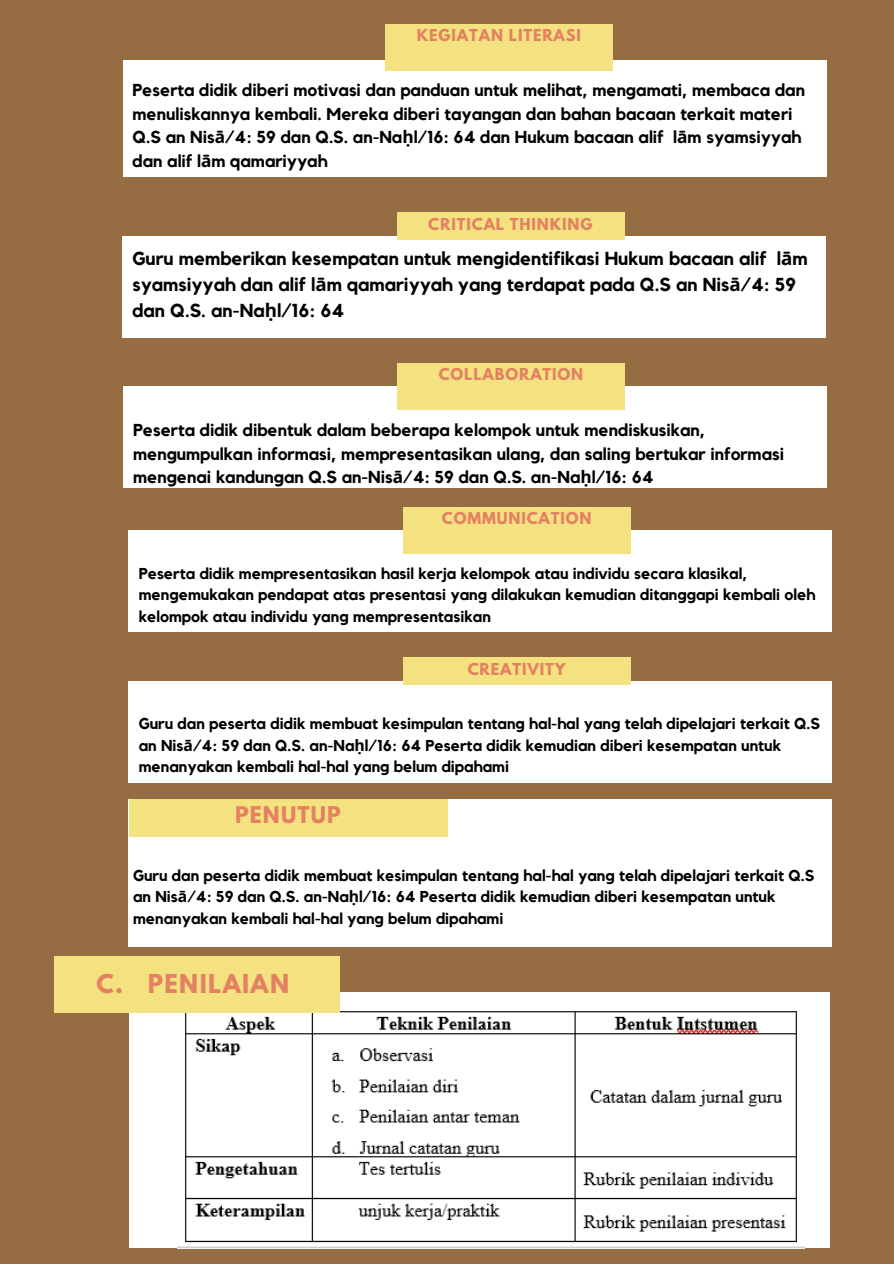
<style>
.page{position:relative;width:894px;height:1264px;background:#fff}
.page>*{position:absolute;margin:0;border:0;box-sizing:border-box;transform-origin:0 0}
.t1{font:700 23.1px "League Spartan";letter-spacing:.06em;color:#e48162}
.t2{font:700 20.4px "League Spartan";letter-spacing:.06em;color:#e48162}
.t3{font:700 18.75px/26px "Kollektif";color:#000}
.t4{font:700 17.25px/23.7px "Kollektif";color:#000}
.t5{font:700 15.75px/21.3px "Kollektif";color:#000}
.t6{font:700 14.55px "League Spartan";letter-spacing:.06em;color:#e48162}
.s1{font-family:"Noto Sans"}
</style>
<div class="page">
<div style="left:0;top:0;width:893px;height:1263px;background:#966c42"></div>
<div style="left:123px;top:60px;width:703px;height:116px;background:#fff"></div>
<div style="left:123px;top:386px;width:703px;height:101px;background:#fff"></div>
<div style="left:397px;top:362px;width:228px;height:47px;background:#f4e281"></div>
<div style="left:129px;top:531px;width:702px;height:101px;background:#fff"></div>
<div style="left:403px;top:507px;width:227px;height:47px;background:#f4e281"></div>
<div style="left:129px;top:681px;width:702px;height:101px;background:#fff"></div>
<div style="left:403px;top:657px;width:227px;height:28px;background:#f4e281"></div>
<div style="left:129px;top:799px;width:702px;height:147px;background:#fff"></div>
<div style="left:129px;top:799px;width:318px;height:38px;background:#f4e281"></div>
<div style="left:122px;top:236px;width:703px;height:102px;background:#fff"></div>
<div style="left:396px;top:213px;width:228px;height:27px;background:#f4e281"></div>
<div style="left:385px;top:24px;width:228px;height:46px;background:#f4e281"></div>
<div style="left:129px;top:992px;width:700px;height:256px;background:#fff"></div>
<img style="left:177px;top:1003px;width:627px;height:244px">
<div style="left:54px;top:956px;width:285px;height:57px;background:#f4e281"></div>
<p class="t6" style="left:417px;top:28px;width:166px">KEGIATAN LITERASI</p>
<p class="t4" style="left:132px;top:79px;width:674px">Peserta didik diberi motivasi dan panduan untuk melihat, mengamati, membaca dan menuliskannya kembali. Mereka diberi tayangan dan bahan bacaan terkait materi Q.S an Nis<span class="s1">ā</span>/4: 59 dan Q.S. an-Na<span class="s1">ḥ</span>l/16: 64 dan Hukum bacaan alif l<span class="s1">ā</span>m syamsiyyah dan alif l<span class="s1">ā</span>m qamariyyah</p>
<p class="t6" style="left:428px;top:217px;width:166px">CRITICAL THINKING</p>
<p class="t3" style="left:132px;top:246px;width:676px">Guru memberikan kesempatan untuk mengidentifikasi Hukum bacaan alif l<span class="s1">ā</span>m syamsiyyah dan alif l<span class="s1">ā</span>m qamariyyah yang terdapat pada Q.S an Nis<span class="s1">ā</span>/4: 59 dan Q.S. an-Na<span class="s1">ḥ</span>l/16: 64</p>
<p class="t6" style="left:438px;top:367px;width:146px">COLLABORATION</p>
<p class="t4" style="left:133px;top:419px;width:652px">Peserta didik dibentuk dalam beberapa kelompok untuk mendiskusikan, mengumpulkan informasi, mempresentasikan ulang, dan saling bertukar informasi mengenai kandungan Q.S an-Nis<span class="s1">ā</span>/4: 59 dan Q.S. an-Na<span class="s1">ḥ</span>l/16: 64</p>
<p class="t6" style="left:441px;top:511px;width:151px">COMMUNICATION</p>
<p class="t5" style="left:139px;top:563px;width:678px">Peserta didik mempresentasikan hasil kerja kelompok atau individu secara klasikal, mengemukakan pendapat atas presentasi yang dilakukan kemudian ditanggapi kembali oleh kelompok atau individu yang mempresentasikan</p>
<p class="t6" style="left:467px;top:662px;width:99px">CREATIVITY</p>
<p class="t5" style="left:139px;top:714px;width:682px">Guru dan peserta didik membuat kesimpulan tentang hal-hal yang telah dipelajari terkait Q.S an Nis<span class="s1">ā</span>/4: 59 dan Q.S. an-Na<span class="s1">ḥ</span>l/16: 64 Peserta didik kemudian diberi kesempatan untuk menanyakan kembali hal-hal yang belum dipahami</p>
<p class="t2" style="left:235px;top:804px;width:107px">PENUTUP</p>
<p class="t5" style="left:133px;top:865px;width:682px">Guru dan peserta didik membuat kesimpulan tentang hal-hal yang telah dipelajari terkait Q.S an Nis<span class="s1">ā</span>/4: 59 dan Q.S. an-Na<span class="s1">ḥ</span>l/16: 64 Peserta didik kemudian diberi kesempatan untuk menanyakan kembali hal-hal yang belum dipahami</p>
<p class="t1" style="left:96px;top:972px;width:194px">C. PENILAIAN</p>
</div>
